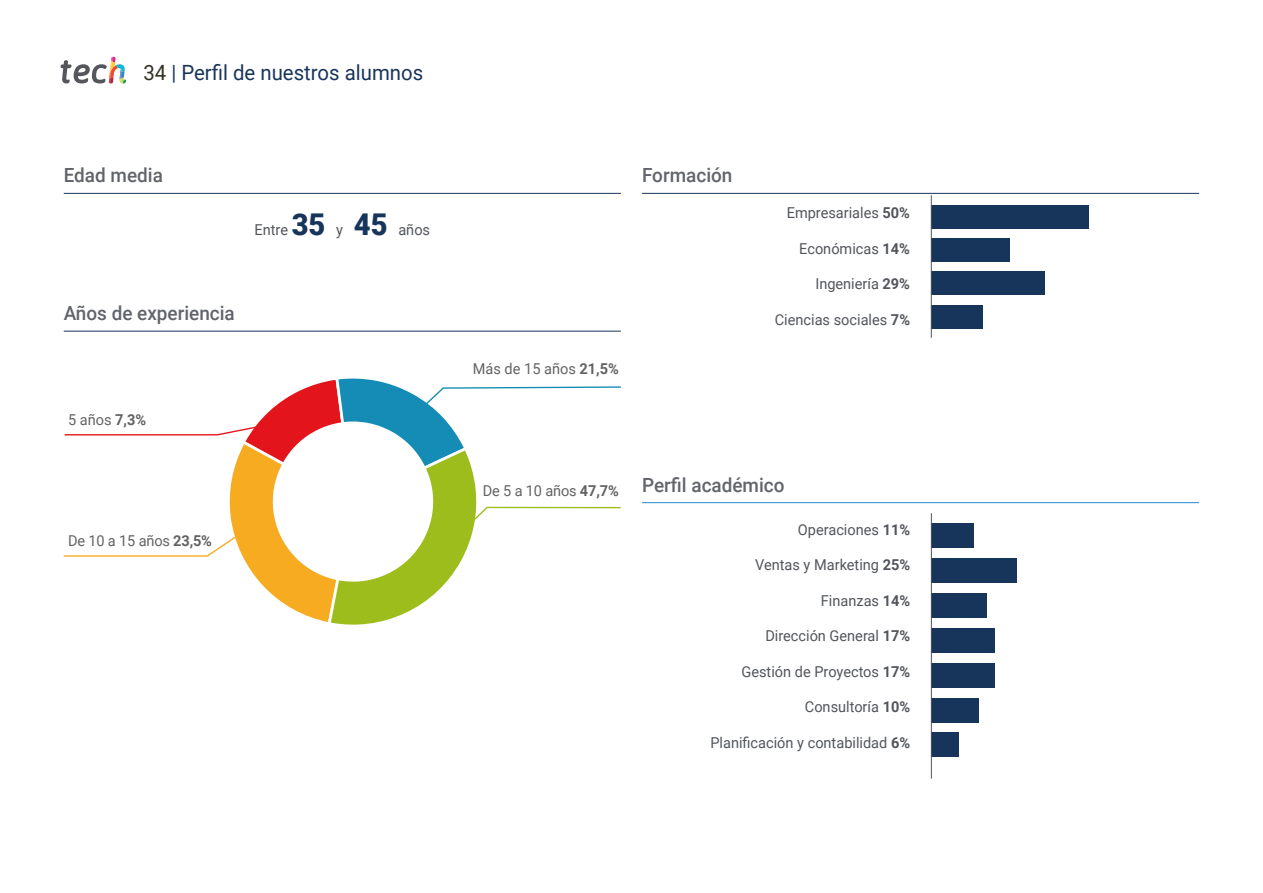
<style>
.page{position:relative;width:1263px;height:893px;background:#fff}
.page>*{position:absolute;margin:0;border:0;box-sizing:border-box;transform-origin:0 0}
.t1{font:21px "Roboto";color:#1a355c}
.t2{font:500 19.5px "Roboto";color:#61646a}
.t3{font:15px "Roboto";color:#52555b}
.t4{font:15px "Roboto";letter-spacing:-.01em;color:#636363}
.s1{color:#312e20}
.s2{font-weight:900;font-size:30px;color:#17355b}
.s3{font-weight:700}
</style>
<div class="page">
<svg style="left:61px;top:57px;width:65px;height:27px"></svg>
<hr style="left:64px;top:193px;width:557px;height:1px;background:#17355b">
<hr style="left:642px;top:193px;width:557px;height:1px;background:#17355b">
<div style="left:931px;top:205px;width:158px;height:23px;background:#17355b"></div>
<div style="left:931px;top:238px;width:79px;height:24px;background:#17355b"></div>
<div style="left:931px;top:271px;width:114px;height:24px;background:#17355b"></div>
<div style="left:931px;top:305px;width:51px;height:23px;background:#17355b"></div>
<hr style="left:931px;top:195px;width:1px;height:143px;background:#52555b">
<hr style="left:642px;top:502px;width:557px;height:1px;background:#2488c9">
<div style="left:931px;top:524px;width:43px;height:24px;background:#17355b"></div>
<div style="left:931px;top:558px;width:85px;height:25px;background:#17355b"></div>
<div style="left:931px;top:593px;width:56px;height:25px;background:#17355b"></div>
<div style="left:931px;top:628px;width:64px;height:25px;background:#17355b"></div>
<div style="left:931px;top:663px;width:64px;height:25px;background:#17355b"></div>
<div style="left:931px;top:698px;width:47px;height:24px;background:#17355b"></div>
<div style="left:931px;top:733px;width:28px;height:24px;background:#17355b"></div>
<hr style="left:931px;top:513px;width:1px;height:266px;background:#52555b">
<hr style="left:64px;top:331px;width:557px;height:1px;background:#17355b">
<svg style="left:64px;top:378px;width:557px;height:247px"></svg>
<h1 class="t1" style="left:144px;top:57px;width:281px"><span class="s1">34</span> | Perfil de nuestros alumnos</h1>
<h2 class="t2" style="left:64px;top:161px;width:101px">Edad media</h2>
<p class="t3" style="left:254px;top:219px;width:177px">Entre <span class="s2">35</span> y <span class="s2">45</span> años</p>
<h2 class="t2" style="left:64px;top:300px;width:173px">Años de experiencia</h2>
<p class="t4" style="left:68px;top:409px;width:80px">5 años <span class="s3">7,3%</span></p>
<p class="t4" style="left:68px;top:530px;width:145px">De 10 a 15 años <span class="s3">23,5%</span></p>
<h2 class="t2" style="left:642px;top:161px;width:92px">Formación</h2>
<p class="t4" style="left:473px;top:358px;width:147px">Más de 15 años <span class="s3">21,5%</span></p>
<p class="t3" style="left:787px;top:202px;width:125px">Empresariales <span class="s3">50%</span></p>
<p class="t3" style="left:799px;top:238px;width:112px">Económicas <span class="s3">14%</span></p>
<p class="t3" style="left:815px;top:273px;width:96px">Ingeniería <span class="s3">29%</span></p>
<p class="t3" style="left:775px;top:309px;width:137px">Ciencias sociales <span class="s3">7%</span></p>
<p class="t4" style="left:483px;top:480px;width:137px">De 5 a 10 años <span class="s3">47,7%</span></p>
<h2 class="t2" style="left:642px;top:471px;width:144px">Perfil académico</h2>
<p class="t3" style="left:798px;top:519px;width:114px">Operaciones <span class="s3">11%</span></p>
<p class="t3" style="left:755px;top:554px;width:156px">Ventas y Marketing <span class="s3">25%</span></p>
<p class="t3" style="left:821px;top:590px;width:91px">Finanzas <span class="s3">14%</span></p>
<p class="t3" style="left:765px;top:625px;width:146px">Dirección General <span class="s3">17%</span></p>
<p class="t3" style="left:741px;top:661px;width:170px">Gestión de Proyectos <span class="s3">17%</span></p>
<p class="t3" style="left:805px;top:696px;width:107px">Consultoría <span class="s3">10%</span></p>
<p class="t3" style="left:710px;top:732px;width:201px">Planificación y contabilidad <span class="s3">6%</span></p>
</div>
